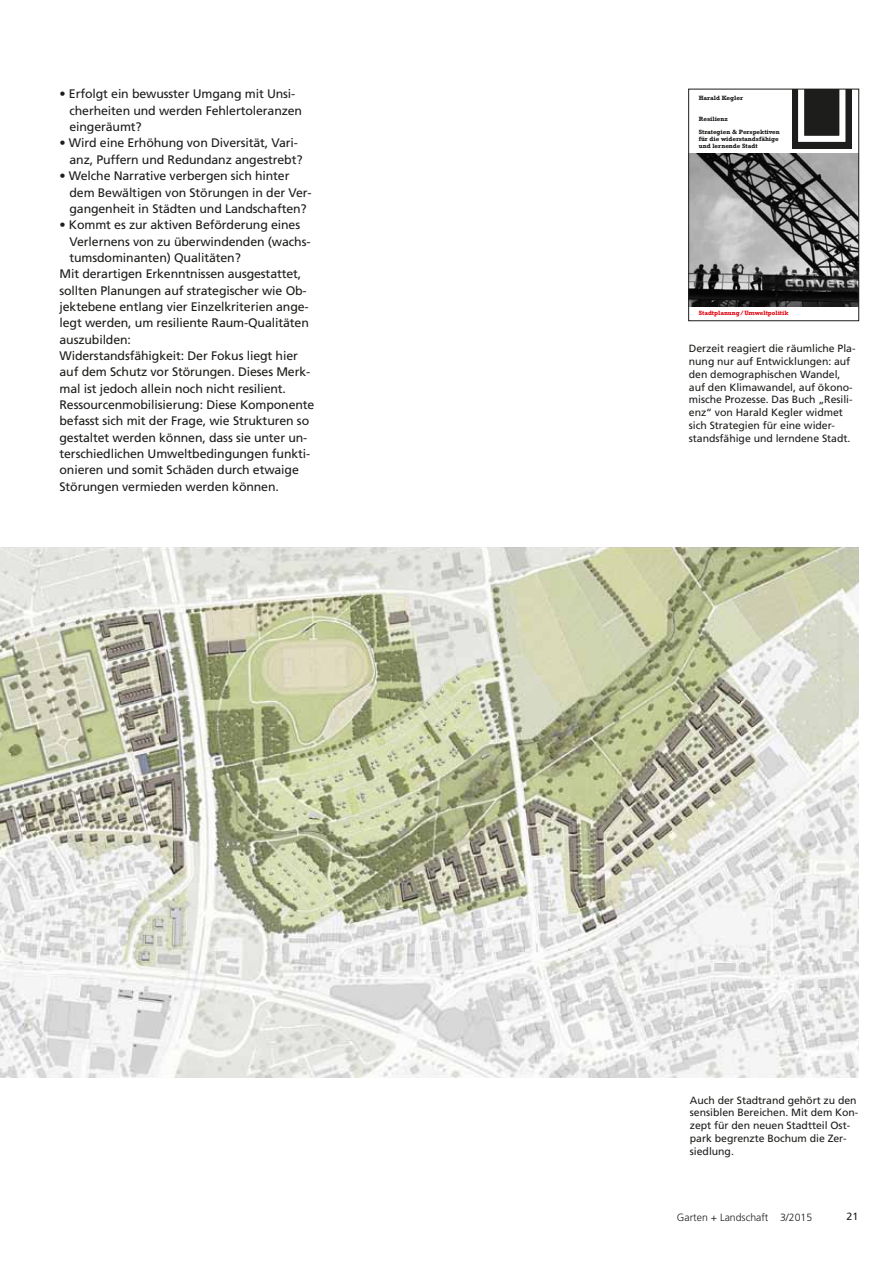
<style>
.page{position:relative;width:893px;height:1263px;background:#fff}
.page>*{position:absolute;margin:0;border:0;box-sizing:border-box;transform-origin:0 0}
.t1{font:12.3px/16.4px "Frutiger";letter-spacing:-.01em;color:#1d1d1b}
.t2{font:10.5px/12.8px "Frutiger";letter-spacing:-.005em;color:#1d1d1b}
.t3{font:300 10.5px "Frutiger";color:#1d1d1b}
.t4{font:700 6.3px/13.6px "Rockwell";color:#1d1d1b}
.t5{font:700 6.3px "Rockwell";color:#e30613}
</style>
<div class="page">
<img style="left:0;top:547px;width:859px;height:531px">
<div style="left:792px;top:89px;width:59px;height:60px;background:#1d1d1b"></div>
<svg style="left:798px;top:91px;width:47px;height:51px"></svg>
<img style="left:690px;top:154px;width:167px;height:153px">
<div style="left:688px;top:89px;width:171px;height:232px;border:1px solid #1d1d1b"></div>
<p class="t1" style="left:69px;top:86px;width:234px;text-indent:-10px">• Erfolgt ein bewusster Umgang mit Unsi&shy;cherheiten und werden Fehlertoleranzen eingeräumt?</p>
<p class="t1" style="left:69px;top:135px;width:235px;text-indent:-10px">• Wird eine Erhöhung von Diversität, Vari&shy;anz, Puffern und Redundanz angestrebt?</p>
<p class="t1" style="left:69px;top:168px;width:243px;text-indent:-10px">• Welche Narrative verbergen sich hinter dem Bewältigen von Störungen in der Ver&shy;gangenheit in Städten und Landschaften?</p>
<p class="t1" style="left:60px;top:217px;width:242px">• Kommt es zur aktiven Beförderung eines</p>
<p class="t1" style="left:69px;top:233px;width:242px">Verlernens von zu überwindenden (wachs-</p>
<p class="t1" style="left:69px;top:249px;width:173px">tumsdominanten) Qualitäten?</p>
<p class="t1" style="left:60px;top:266px;width:243px">Mit derartigen Erkenntnissen ausgestattet,</p>
<p class="t1" style="left:60px;top:282px;width:249px">sollten Planungen auf strategischer wie Ob-</p>
<p class="t1" style="left:60px;top:298px;width:251px">jektebene entlang vier Einzelkriterien ange-</p>
<p class="t1" style="left:60px;top:315px;width:251px">legt werden, um resiliente Raum-Qualitäten</p>
<p class="t1" style="left:60px;top:331px;width:73px">auszubilden:</p>
<p class="t1" style="left:60px;top:347px;width:240px">Widerstandsfähigkeit: Der Fokus liegt hier</p>
<p class="t1" style="left:60px;top:364px;width:252px">auf dem Schutz vor Störungen. Dieses Merk-</p>
<p class="t1" style="left:60px;top:380px;width:228px">mal ist jedoch allein noch nicht resilient.</p>
<p class="t1" style="left:60px;top:396px;width:256px">Ressourcenmobilisierung: Diese Komponente</p>
<p class="t1" style="left:60px;top:413px;width:251px">befasst sich mit der Frage, wie Strukturen so</p>
<p class="t1" style="left:60px;top:429px;width:249px">gestaltet werden können, dass sie unter un-</p>
<p class="t1" style="left:60px;top:445px;width:252px">terschiedlichen Umweltbedingungen funkti-</p>
<p class="t1" style="left:60px;top:462px;width:241px">onieren und somit Schäden durch etwaige</p>
<p class="t1" style="left:60px;top:478px;width:221px">Störungen vermieden werden können.</p>
<p class="t4" style="left:699px;top:91px;width:46px">Harald Kegler</p>
<p class="t4" style="left:699px;top:112px;width:83px">Resilienz<br>Strategien &amp; Perspektiven</p>
<p class="t4" style="left:699px;top:136px;width:81px;line-height:6.9px">für die widerstandsfähige und lernende Stadt</p>
<p class="t5" style="left:699px;top:309px;width:91px">Stadtplanung/Umweltpolitik</p>
<p class="t2" style="left:689px;top:342px;width:168px">Derzeit reagiert die räumliche Pla&shy;nung nur auf Entwicklungen: auf den demographischen Wandel, auf den Klimawandel, auf ökono&shy;mische Prozesse. Das Buch „Resili&shy;enz“ von Harald Kegler widmet sich Strategien für eine wider&shy;standsfähige und lerndene Stadt.</p>
<p class="t2" style="left:690px;top:1093px;width:170px">Auch der Stadtrand gehört zu den sensiblen Bereichen. Mit dem Kon&shy;zept für den neuen Stadtteil Ost&shy;park begrenzte Bochum die Zer&shy;siedlung.</p>
<p class="t3" style="left:677px;top:1211px;width:137px">Garten + Landschaft 3/2015</p>
<p class="t2" style="left:846px;top:1210px;width:13px">21</p>
</div>
